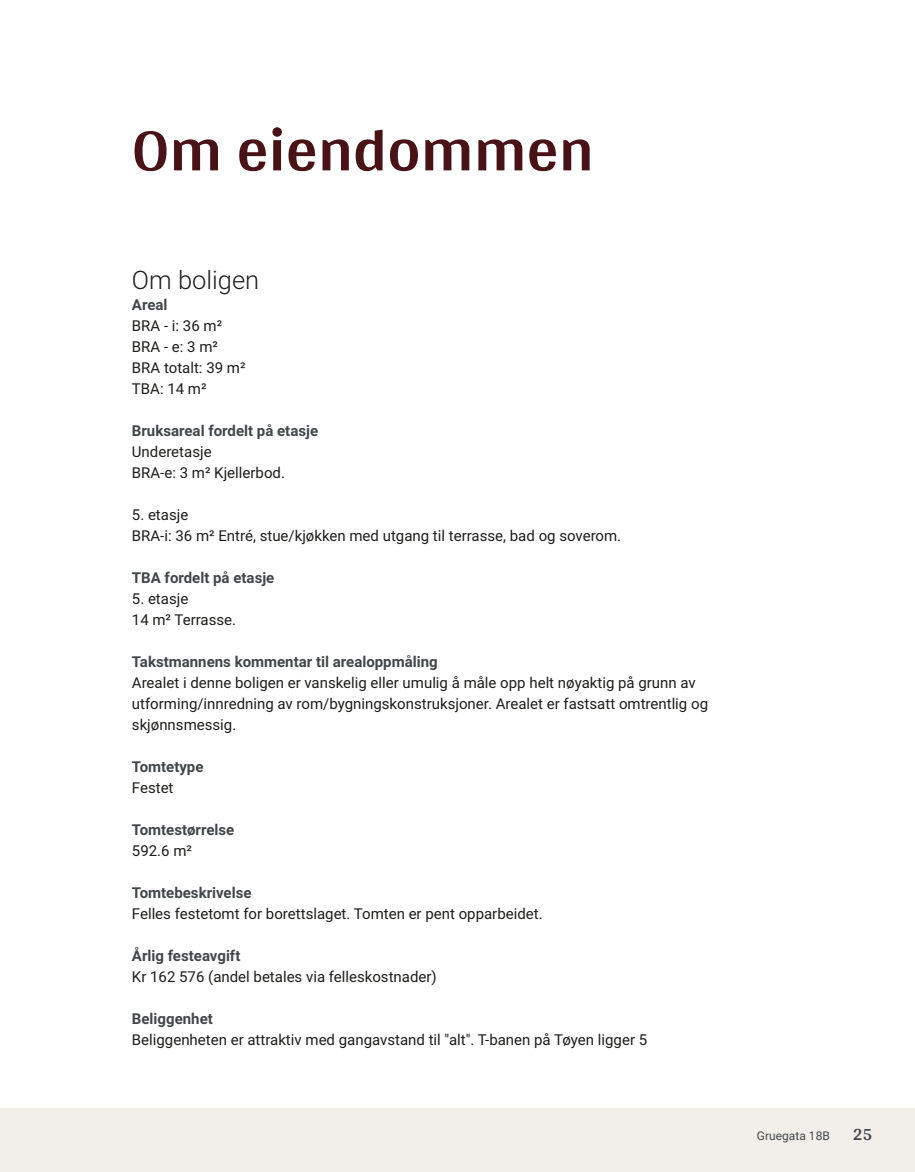
<style>
.page{position:relative;width:915px;height:1172px;background:#fff}
.page>*{position:absolute;margin:0;border:0;box-sizing:border-box;transform-origin:0 0}
.t1{font:700 63px "Arya";color:#481317}
.t2{font:300 25.5px "Roboto Vitec";color:#1d1d1b}
.t3{font:700 18px "Arya";color:#414749}
.t4{font:15px/21px "Roboto Vitec";color:#1d1d1b}
.t5{font:700 15px "Roboto Vitec";color:#414749}
.t6{font:12px "Roboto Vitec";color:#414749}
</style>
<div class="page">
<div style="left:0;top:1108px;width:914px;height:64px;background:#f2eeea"></div>
<h1 class="t1" style="left:132px;top:112px;width:463px">Om eiendommen</h1>
<h2 class="t2" style="left:132px;top:262px;width:129px">Om boligen</h2>
<p class="t5" style="left:132px;top:294px;width:37px">Areal</p>
<p class="t4" style="left:132px;top:314px;width:115px">BRA ‑ i: 36 m²<br>BRA ‑ e: 3 m²<br>BRA totalt: 39 m²<br>TBA: 14 m²</p>
<p class="t5" style="left:132px;top:420px;width:188px">Bruksareal fordelt på etasje</p>
<p class="t4" style="left:132px;top:440px;width:154px">Underetasje<br>BRA‑e: 3 m² Kjellerbod.</p>
<p class="t4" style="left:132px;top:503px;width:490px">5. etasje<br>BRA‑i: 36 m² Entré, stue/kjøkken med utgang til terrasse, bad og soverom.</p>
<p class="t5" style="left:132px;top:567px;width:144px">TBA fordelt på etasje</p>
<p class="t4" style="left:132px;top:587px;width:106px">5. etasje<br>14 m² Terrasse.</p>
<p class="t5" style="left:132px;top:651px;width:307px">Takstmannens kommentar til arealoppmåling</p>
<p class="t4" style="left:132px;top:671px;width:577px">Arealet i denne boligen er vanskelig eller umulig å måle opp helt nøyaktig på grunn av utforming/innredning av rom/bygningskonstruksjoner. Arealet er fastsatt omtrentlig og skjønnsmessig.</p>
<p class="t5" style="left:132px;top:756px;width:73px">Tomtetype</p>
<p class="t4" style="left:132px;top:776px;width:43px">Festet</p>
<p class="t5" style="left:132px;top:819px;width:104px">Tomtestørrelse</p>
<p class="t4" style="left:132px;top:839px;width:62px">592.6 m²</p>
<p class="t5" style="left:132px;top:882px;width:121px">Tomtebeskrivelse</p>
<p class="t4" style="left:132px;top:902px;width:412px">Felles festetomt for borettslaget. Tomten er pent opparbeidet.</p>
<p class="t5" style="left:132px;top:945px;width:110px">Årlig festeavgift</p>
<p class="t4" style="left:132px;top:965px;width:306px">Kr 162 576 (andel betales via felleskostnader)</p>
<p class="t5" style="left:132px;top:1008px;width:82px">Beliggenhet</p>
<p class="t4" style="left:132px;top:1028px;width:516px">Beliggenheten er attraktiv med gangavstand til "alt". T‑banen på Tøyen ligger 5</p>
<p class="t6" style="left:756px;top:1127px;width:74px">Gruegata 18B</p>
<p class="t3" style="left:852px;top:1123px;width:21px">25</p>
</div>
